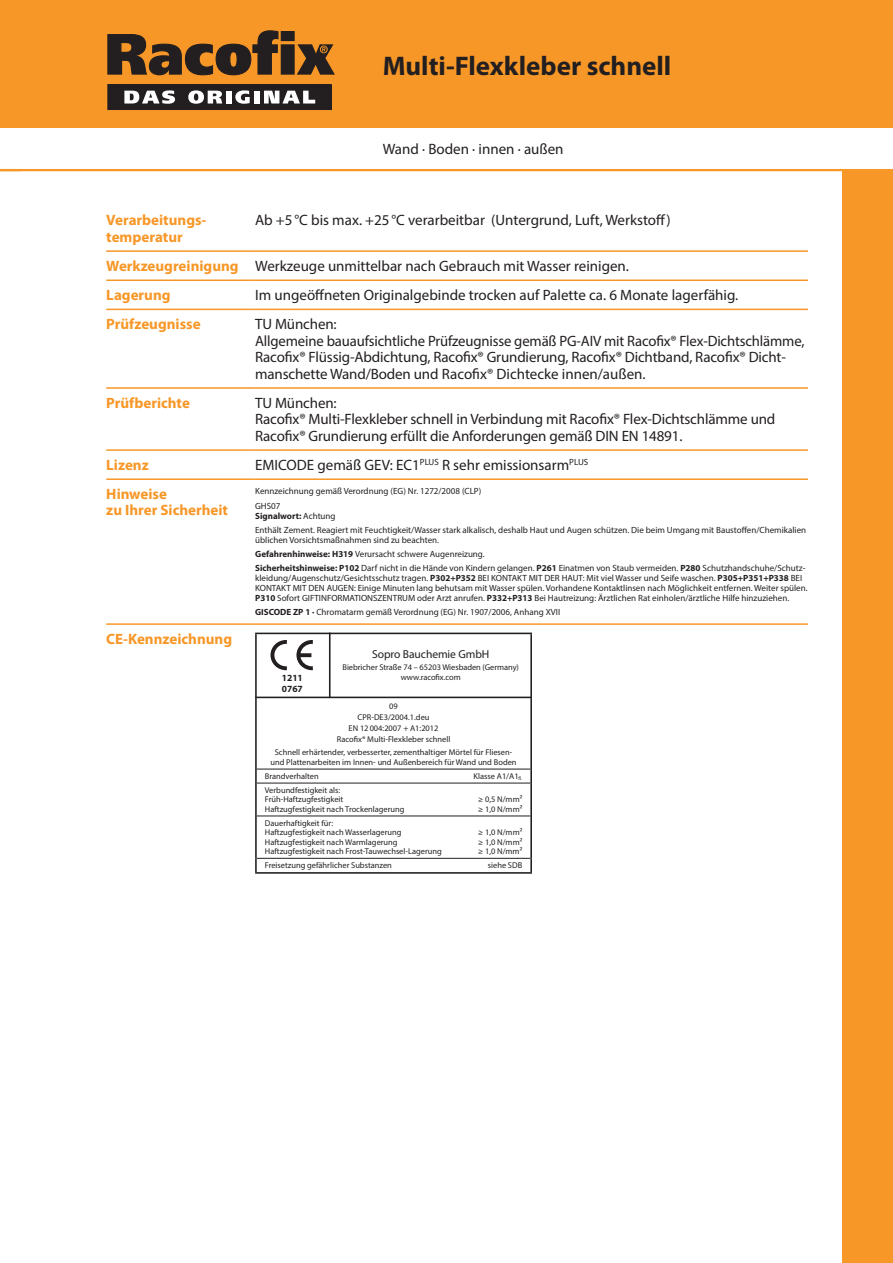
<style>
.page{position:relative;width:893px;height:1263px;background:#fff}
.page>*{position:absolute;margin:0;border:0;box-sizing:border-box;transform-origin:0 0}
.t1{font:700 27px "Myriad Pro";color:#231f20}
.t2{font:15px/16.5px "Myriad Pro";letter-spacing:-.01em;color:#231f20}
.t3{font:700 15px/16.5px "Myriad Pro";color:#f79727}
.t4{font:11.55px "Myriad Pro";letter-spacing:-.005em;color:#231f20}
.t5{font:700 9.45px/10.5px "Myriad Pro";color:#231f20}
.t6{font:9px/14.1px "Myriad Pro";color:#231f20}
.t7{font:8.4px/11.2px "Myriad Pro";color:#231f20;text-align:center}
.s1{font-weight:700;color:#f79727}
.s2{font-weight:700}
</style>
<div class="page">
<div style="left:842px;top:170px;width:51px;height:1093px;background:#f79727"></div>
<hr style="left:0;top:169px;width:893px;height:2px;background:#f79727">
<div style="left:0;top:0;width:893px;height:128px;background:#f79727"></div>
<svg style="left:107px;top:84px;width:225px;height:26px;background:#575455"></svg>
<svg style="left:107px;top:30px;width:228px;height:45px"></svg>
<hr style="left:106px;top:250px;width:149px;height:2px;background:#f79727">
<hr style="left:255px;top:250px;width:553px;height:2px;background:#f79727">
<hr style="left:106px;top:279px;width:149px;height:2px;background:#f79727">
<hr style="left:255px;top:279px;width:553px;height:2px;background:#f79727">
<hr style="left:106px;top:309px;width:149px;height:1px;background:#f79727">
<hr style="left:255px;top:309px;width:553px;height:1px;background:#f79727">
<hr style="left:106px;top:387px;width:149px;height:2px;background:#f79727">
<hr style="left:255px;top:387px;width:553px;height:2px;background:#f79727">
<hr style="left:106px;top:449px;width:149px;height:2px;background:#f79727">
<hr style="left:255px;top:449px;width:553px;height:2px;background:#f79727">
<hr style="left:106px;top:478px;width:149px;height:2px;background:#f79727">
<hr style="left:255px;top:478px;width:553px;height:2px;background:#f79727">
<hr style="left:106px;top:623px;width:149px;height:2px;background:#f79727">
<hr style="left:255px;top:623px;width:553px;height:2px;background:#f79727">
<svg style="left:257px;top:634px;width:273px;height:224px"></svg>
<hr style="left:257px;top:769px;width:273px;height:1px;background:#231f20">
<hr style="left:257px;top:783px;width:273px;height:1px;background:#231f20">
<hr style="left:257px;top:816px;width:273px;height:1px;background:#231f20">
<hr style="left:257px;top:858px;width:273px;height:1px;background:#231f20">
<hr style="left:255px;top:634px;width:2px;height:65px;background:#231f20">
<hr style="left:530px;top:634px;width:2px;height:65px;background:#231f20">
<hr style="left:255px;top:699px;width:2px;height:70px;background:#231f20">
<hr style="left:530px;top:699px;width:2px;height:70px;background:#231f20">
<svg style="left:255px;top:769px;width:2px;height:14px"></svg>
<svg style="left:530px;top:769px;width:2px;height:14px"></svg>
<hr style="left:255px;top:783px;width:2px;height:33px;background:#231f20">
<hr style="left:530px;top:783px;width:2px;height:33px;background:#231f20">
<hr style="left:255px;top:816px;width:2px;height:42px;background:#231f20">
<hr style="left:530px;top:816px;width:2px;height:42px;background:#231f20">
<svg style="left:255px;top:858px;width:2px;height:14px"></svg>
<svg style="left:530px;top:858px;width:2px;height:14px"></svg>
<hr style="left:255px;top:633px;width:277px;height:1px;background:#231f20">
<hr style="left:255px;top:872px;width:277px;height:2px;background:#231f20">
<hr style="left:329px;top:633px;width:2px;height:65px;background:#231f20">
<hr style="left:255px;top:697px;width:277px;height:1px;background:#231f20">
<svg style="left:270px;top:640px;width:17px;height:30px"></svg>
<svg style="left:296px;top:640px;width:17px;height:30px"></svg>
<h1 class="t1" style="left:383px;top:48px;width:290px">Multi-Flexkleber schnell</h1>
<h2 class="t2" style="left:383px;top:140px;width:182px">Wand · Boden · innen · außen</h2>
<h2 class="t3" style="left:106px;top:211px;width:102px">Verarbeitungs&shy;temperatur</h2>
<h2 class="t2" style="left:255px;top:212px;width:417px">Ab +5°C bis max. +25°C verarbeitbar (Untergrund, Luft, Werkstoff)</h2>
<h2 class="t2" style="left:106px;top:251px;width:524px;line-height:29.1px"><span class="s1">Werkzeugreinigung</span> Werkzeuge unmittelbar nach Gebrauch mit Wasser reinigen.<br><span class="s1">Lagerung</span></h2>
<h2 class="t2" style="left:255px;top:286px;width:485px">Im ungeöffneten Originalgebinde trocken auf Palette ca. 6 Monate lagerfähig.</h2>
<h2 class="t3" style="left:106px;top:315px;width:96px">Prüfzeugnisse</h2>
<p class="t2" style="left:255px;top:316px;width:551px">TU München:<br>Allgemeine bauaufsichtliche Prüfzeugnisse gemäß PG-AIV mit Racofix® Flex-Dichtschlämme, Racofix® Flüssig-Abdichtung, Racofix® Grundierung, Racofix® Dichtband, Racofix® Dicht&shy;manschette Wand/Boden und Racofix® Dichtecke innen/außen.</p>
<h2 class="t3" style="left:106px;top:394px;width:85px">Prüfberichte</h2>
<h2 class="t2" style="left:255px;top:394px;width:522px">TU München:<br>Racofix® Multi-Flexkleber schnell in Verbindung mit Racofix® Flex-Dichtschlämme und<br>Racofix® Grundierung erfüllt die Anforderungen gemäß DIN EN 14891.</h2>
<h2 class="t3" style="left:106px;top:456px;width:44px">Lizenz</h2>
<h2 class="t2" style="left:255px;top:456px;width:335px">EMICODE gemäß GEV: EC1<sup>PLUS</sup> R sehr emissionsarm<sup>PLUS</sup></h2>
<h2 class="t3" style="left:106px;top:485px;width:123px">Hinweise<br>zu Ihrer Sicherheit</h2>
<p class="t6" style="left:255px;top:484px;width:228px">Kennzeichnung gemäß Verordnung (EG) Nr. 1272/2008 (CLP)<br>GHS07</p>
<p class="t6" style="left:255px;top:508px;width:553px"><span class="s2">Signalwort:</span> Achtung<br>Enthält Zement. Reagiert mit Feuchtigkeit/Wasser stark alkalisch, deshalb Haut und Augen schützen. Die beim Umgang mit Baustoffen/Chemikalien</p>
<p class="t6" style="left:255px;top:532px;width:552px">üblichen Vorsichtsmaßnahmen sind zu beachten.<br><span class="s2">Gefahrenhinweise: H319</span> Verursacht schwere Augenreizung.<br><span class="s2">Sicherheitshinweise: P102</span> Darf nicht in die Hände von Kindern gelangen. <span class="s2">P261</span> Einatmen von Staub vermeiden. <span class="s2">P280</span> Schutzhandschuhe/Schutz-</p>
<p class="t6" style="left:255px;top:573px;width:554px;line-height:9.9px">kleidung/Augenschutz/Gesichtsschutz tragen. <span class="s2">P302+P352</span> BEI KONTAKT MIT DER HAUT: Mit viel Wasser und Seife waschen. <span class="s2">P305+P351+P338</span> BEI<br>KONTAKT MIT DEN AUGEN: Einige Minuten lang behutsam mit Wasser spülen. Vorhandene Kontaktlinsen nach Möglichkeit entfernen. Weiter spülen.<br><span class="s2">P310</span> Sofort GIFTINFORMATIONSZENTRUM oder Arzt anrufen. <span class="s2">P332+P313</span> Bei Hautreizung: Ärztlichen Rat einholen/ärztliche Hilfe hinzuziehen.</p>
<p class="t6" style="left:255px;top:604px;width:307px"><span class="s2">GISCODE ZP 1 ·</span> Chromatarm gemäß Verordnung (EG) Nr. 1907/2006, Anhang XVII</p>
<h2 class="t3" style="left:106px;top:630px;width:127px">CE-Kennzeichnung</h2>
<p class="t5" style="left:282px;top:672px;width:22px">1211<br>0767</p>
<p class="t4" style="left:372px;top:646px;width:119px">Sopro Bauchemie GmbH</p>
<p class="t7" style="left:342px;top:662px;width:178px;line-height:10.1px">Biebricher Straße 74 – 65203 Wiesbaden (Germany) www.racofix.com</p>
<p class="t7" style="left:337px;top:700px;width:115px">09<br>CPR-DE3/2004.1.deu<br>EN 12 004:2007 + A1:2012<br>Racofix® Multi-Flexkleber schnell</p>
<p class="t7" style="left:270px;top:748px;width:248px;line-height:9.4px">Schnell erhärtender, verbesserter, zementhaltiger Mörtel für Fliesen&shy;und Plattenarbeiten im Innen- und Außenbereich für Wand und Boden</p>
<p class="t7" style="left:265px;top:770px;width:55px">Brandverhalten</p>
<p class="t7" style="left:474px;top:770px;width:50px">Klasse A1/A1<sub>fl.</sub></p>
<p class="t7" style="left:265px;top:785px;width:80px;line-height:9.4px;text-align:left">Verbundfestigkeit als:<br>Früh-Haftzugfestigkeit</p>
<p class="t7" style="left:478px;top:794px;width:45px">≥ 0,5 N/mm²</p>
<p class="t7" style="left:265px;top:803px;width:141px">Haftzugfestigkeit nach Trockenlagerung</p>
<p class="t7" style="left:478px;top:803px;width:45px">≥ 1,0 N/mm²</p>
<p class="t7" style="left:265px;top:818px;width:138px;line-height:9.4px;text-align:left">Dauerhaftigkeit für:<br>Haftzugfestigkeit nach Wasserlagerung</p>
<p class="t7" style="left:478px;top:827px;width:45px">≥ 1,0 N/mm²</p>
<p class="t7" style="left:265px;top:836px;width:134px">Haftzugfestigkeit nach Warmlagerung</p>
<p class="t7" style="left:478px;top:836px;width:45px">≥ 1,0 N/mm²</p>
<p class="t7" style="left:265px;top:845px;width:178px">Haftzugfestigkeit nach Frost-Tauwechsel-Lagerung</p>
<p class="t7" style="left:478px;top:845px;width:45px">≥ 1,0 N/mm²</p>
<p class="t7" style="left:265px;top:859px;width:129px">Freisetzung gefährlicher Substanzen</p>
<p class="t7" style="left:488px;top:859px;width:36px">siehe SDB</p>
</div>
